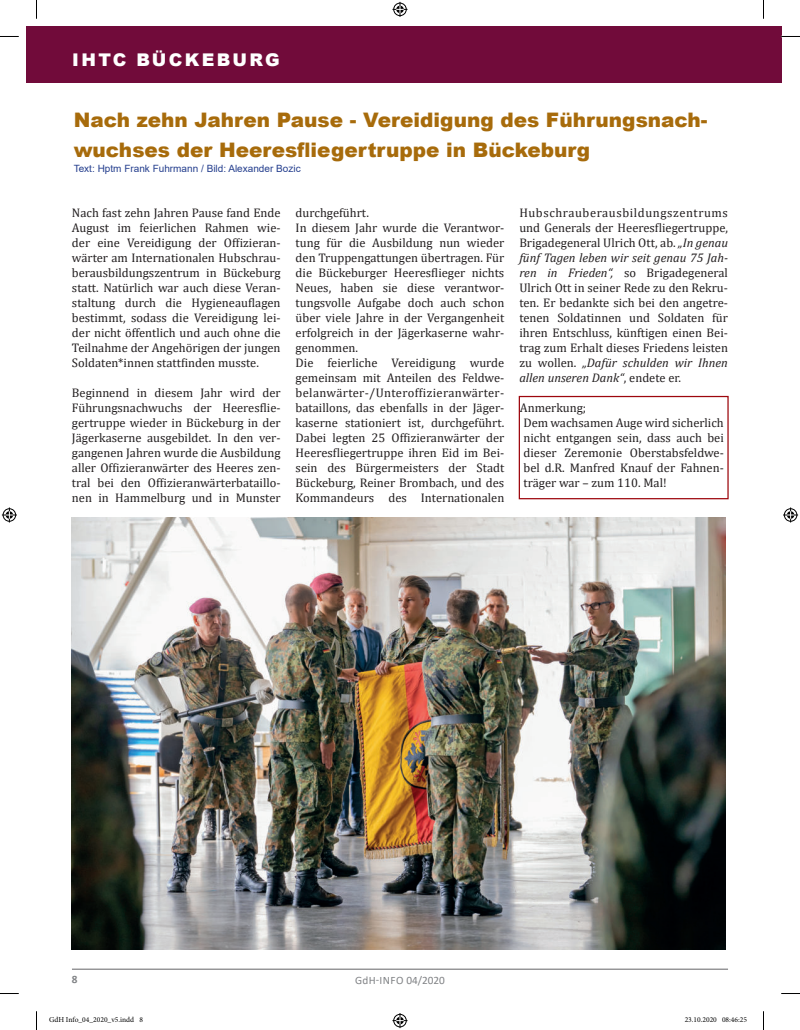
<style>
.page{position:relative;width:800px;height:1030px;background:#fff}
.page>*{position:absolute;margin:0;border:0;box-sizing:border-box;transform-origin:0 0}
.t1{font:900 20px/30px "Arial";color:#a76b0b}
.t2{font:900 17.5px "Arial";letter-spacing:.135em;color:#fff}
.t3{font:12.5px/15px "Cambria";color:#231f20;text-align:justify}
.t4{font:11.25px "Calibri";letter-spacing:.02em;color:#808285}
.t5{font:700 11.25px "Calibri";color:#808285}
.t6{font:10px "Arial";color:#253f8e}
.t7{font:7.5px "Minion Pro";color:#000}
.s1{font-style:italic}
</style>
<div class="page">
<hr style="left:72px;top:968px;width:655px;height:1px;background:#636366">
<div style="left:26px;top:26px;width:755px;height:57px;background:#710b3a"></div>
<img style="left:72px;top:517px;width:652px;height:432px">
<div style="left:518px;top:396px;width:210px;height:103px;border:1px solid #9d070d"></div>
<svg style="left:0;top:36px;width:19px;height:1px"></svg>
<svg style="left:781px;top:36px;width:18px;height:1px"></svg>
<svg style="left:0;top:993px;width:19px;height:1px"></svg>
<svg style="left:781px;top:993px;width:18px;height:1px"></svg>
<svg style="left:36px;top:0;width:1px;height:19px"></svg>
<svg style="left:36px;top:1011px;width:1px;height:19px"></svg>
<svg style="left:763px;top:0;width:1px;height:19px"></svg>
<svg style="left:763px;top:1011px;width:1px;height:19px"></svg>
<svg style="left:392px;top:2px;width:15px;height:15px"></svg>
<svg style="left:392px;top:1013px;width:15px;height:15px"></svg>
<svg style="left:2px;top:507px;width:15px;height:15px"></svg>
<svg style="left:783px;top:507px;width:14px;height:15px"></svg>
<h2 class="t2" style="left:72px;top:53px;width:209px">IHTC BÜCKEBURG</h2>
<h1 class="t1" style="left:74px;top:106px;width:635px">Nach zehn Jahren Pause - Vereidigung des Führungsnach&shy;wuchses der Heeresfliegertruppe in Bückeburg</h1>
<p class="t6" style="left:74px;top:164px;width:228px">Text: Hptm Frank Fuhrmann / Bild: Alexander Bozic</p>
<p class="t3" style="left:72px;top:205px;width:210px">Nach fast zehn Jahren Pause fand Ende August im feierlichen Rahmen wie&shy;der eine Vereidigung der Offizieran&shy;wärter am Internationalen Hubschrau&shy;berausbildungszentrum in Bückeburg statt. Natürlich war auch diese Veran&shy;staltung durch die Hygieneauflagen bestimmt, sodass die Vereidigung lei&shy;der nicht öffentlich und auch ohne die Teilnahme der Angehörigen der jungen Soldaten*innen stattfinden musste.</p>
<p class="t3" style="left:72px;top:385px;width:210px">Beginnend in diesem Jahr wird der Führungsnachwuchs der Heeresflie&shy;gertruppe wieder in Bückeburg in der Jägerkaserne ausgebildet. In den ver&shy;gangenen Jahren wurde die Ausbildung aller Offizieranwärter des Heeres zen&shy;tral bei den Offizieranwärterbataillo&shy;nen in Hammelburg und in Munster</p>
<p class="t3" style="left:295px;top:205px;width:210px;text-align:left">durchgeführt.<br>In diesem Jahr wurde die Verantwor&shy;tung für die Ausbildung nun wieder den Truppengattungen übertragen. Für die Bückeburger Heeresflieger nichts Neues, haben sie diese verantwor&shy;tungsvolle Aufgabe doch auch schon über viele Jahre in der Vergangenheit erfolgreich in der Jägerkaserne wahr&shy;genommen.<br>Die feierliche Vereidigung wurde gemeinsam mit Anteilen des Feldwe&shy;belanwärter-/Unteroffizieranwärter&shy;bataillons, das ebenfalls in der Jäger&shy;kaserne stationiert ist, durchgeführt.<br>Dabei legten 25 Offizieranwärter der Heeresfliegertruppe ihren Eid im Bei&shy;sein des Bürgermeisters der Stadt Bückeburg, Reiner Brombach, und des Kommandeurs des Internationalen</p>
<p class="t3" style="left:519px;top:205px;width:210px">Hubschrauberausbildungszentrums und Generals der Heeresfliegertruppe, Brigadegeneral Ulrich Ott, ab. <span class="s1">„In genau fünf Tagen leben wir seit genau 75 Jah&shy;ren in Frieden“,</span> so Brigadegeneral Ulrich Ott in seiner Rede zu den Rekru&shy;ten. Er bedankte sich bei den angetre&shy;tenen Soldatinnen und Soldaten für ihren Entschluss, künftigen einen Bei&shy;trag zum Erhalt dieses Friedens leisten zu wollen. <span class="s1">„Dafür schulden wir Ihnen allen unseren Dank“</span>, endete er.</p>
<p class="t3" style="left:520px;top:400px;width:205px;text-align:left">Anmerkung;<br>Dem wachsamen Auge wird sicherlich nicht entgangen sein, dass auch bei dieser Zeremonie Oberstabsfeldwe&shy;bel d.R. Manfred Knauf der Fahnen&shy;träger war – zum 110. Mal!</p>
<p class="t5" style="left:72px;top:972px;width:7px">8</p>
<p class="t4" style="left:355px;top:973px;width:91px">GdH-INFO 04/2020</p>
<p class="t7" style="left:49px;top:1017px;width:95px">GdH Info_04_2020_v5.indd 8</p>
<p class="t7" style="left:684px;top:1017px;width:64px">23.10.2020 08:46:25</p>
</div>
